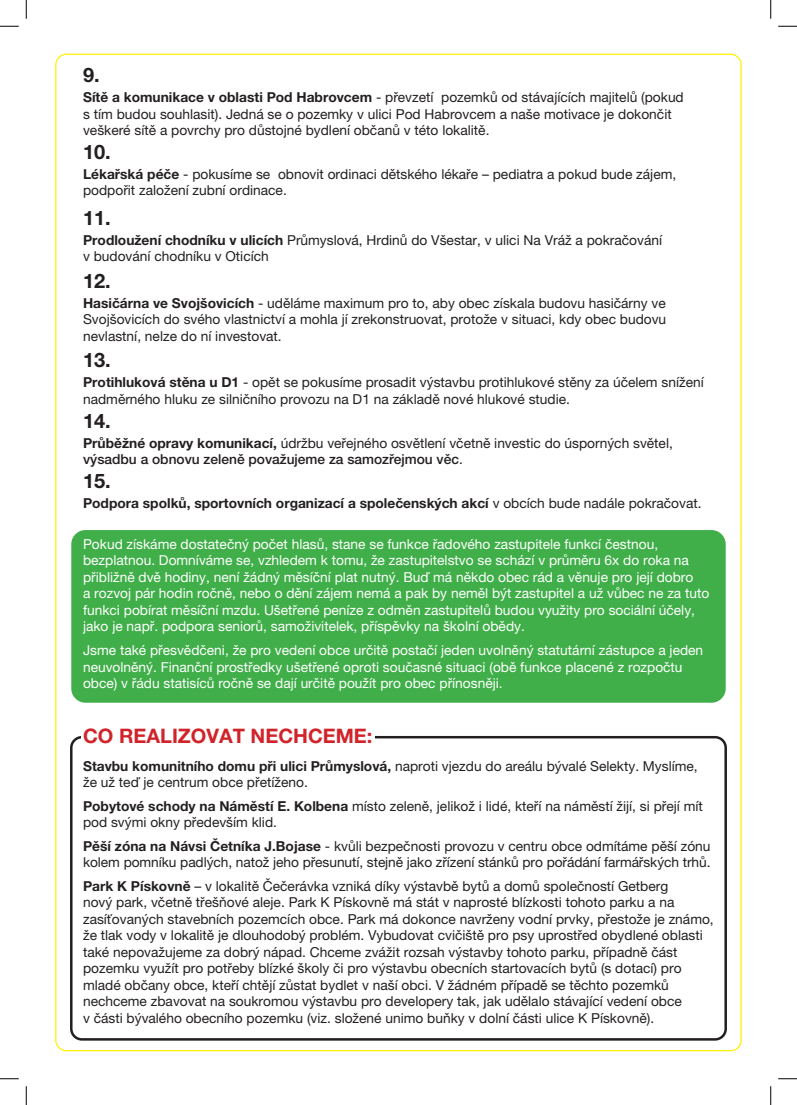
<style>
.page{position:relative;width:797px;height:1105px;background:#fff}
.page>*{position:absolute;margin:0;border:0;box-sizing:border-box;transform-origin:0 0}
.t1{font:700 20px "Helvetica Neue LT Pro";color:#d1232a}
.t2{font:700 20px "Helvetica Neue LT Pro";color:#231f20}
.t3{font:13.75px/16.5px "Helvetica Neue LT Pro";color:#231f20}
.t4{font:13.75px/16.5px "Helvetica Neue LT Pro";color:#fff}
.t5{font:700 13.75px "Helvetica Neue LT Pro";color:#231f20}
.s1{font-weight:700}
.s2{font-weight:500}
.s3{font-weight:400}
</style>
<div class="page">
<div style="left:71px;top:530px;width:654px;height:173px;background:#40ae49;border-radius:14px"></div>
<div style="left:70px;top:736px;width:657px;height:305px;border:2px solid #231f20;border-radius:11px"></div>
<div style="left:81px;top:721px;width:293px;height:31px;background:#fff"></div>
<svg style="left:0;top:25px;width:19px;height:2px"></svg>
<svg style="left:778px;top:25px;width:19px;height:2px"></svg>
<svg style="left:0;top:1078px;width:19px;height:1px"></svg>
<svg style="left:778px;top:1078px;width:19px;height:1px"></svg>
<svg style="left:25px;top:0;width:2px;height:19px"></svg>
<svg style="left:25px;top:1086px;width:2px;height:19px"></svg>
<svg style="left:770px;top:0;width:1px;height:19px"></svg>
<svg style="left:770px;top:1086px;width:1px;height:19px"></svg>
<p class="t2" style="left:83px;top:63px;width:18px">9.</p>
<p class="t3" style="left:83px;top:89px;width:602px"><span class="s1">Sítě a komunikace v oblasti Pod Habrovcem</span> - převzetí pozemků od stávajících majitelů (pokud s tím budou souhlasit). Jedná se o pozemky v ulici Pod Habrovcem a naše motivace je dokončit veškeré sítě a povrchy pro důstojné bydlení občanů v této lokalitě.</p>
<p class="t3" style="left:83px;top:166px;width:594px"><span class="s1">Lékařská péče</span> - pokusíme se obnovit ordinaci dětského lékaře – pediatra a pokud bude zájem, podpořit založení zubní ordinace.</p>
<p class="t3" style="left:83px;top:231px;width:580px"><span class="s1">Prodloužení chodníku v ulicích</span> Průmyslová, Hrdinů do Všestar, v ulici Na Vráž a pokračování v budování chodníku v Oticích</p>
<p class="t3" style="left:83px;top:295px;width:584px;text-align:justify"><span class="s1">Hasičárna ve Svojšovicích</span> - uděláme maximum pro to, aby obec získala budovu hasičárny ve Svojšovicích do svého vlastnictví a mohla jí zrekonstruovat, protože v situaci, kdy obec budovu nevlastní, nelze do ní investovat.</p>
<p class="t3" style="left:83px;top:374px;width:622px"><span class="s1">Protihluková stěna u D1</span> - opět se pokusíme prosadit výstavbu protihlukové stěny za účelem snížení nadměrného hluku ze silničního provozu na D1 na základě nové hlukové studie.</p>
<p class="t3" style="left:83px;top:434px;width:591px"><span class="s1">Průběžné opravy komunikací,</span> údržbu veřejného osvětlení včetně investic do úsporných světel, <span class="s2">výsadbu a obnovu zeleně považujeme za samozřejmou věc</span>.</p>
<p class="t5" style="left:83px;top:495px;width:620px">Podpora spolků, sportovních organizací a společenských akcí <span class="s3">v obcích bude nadále pokračovat.</span></p>
<p class="t4" style="left:83px;top:536px;width:627px">Pokud získáme dostatečný počet hlasů, stane se funkce řadového zastupitele funkcí čestnou, bezplatnou. Domníváme se, vzhledem k tomu, že zastupitelstvo se schází v průměru 6x do roka na přibližně dvě hodiny, není žádný měsíční plat nutný. Buď má někdo obec rád a věnuje pro její dobro<br>a rozvoj pár hodin ročně, nebo o dění zájem nemá a pak by neměl být zastupitel a už vůbec ne za tuto funkci pobírat měsíční mzdu. Ušetřené peníze z odměn zastupitelů budou využity pro sociální účely, jako je např. podpora seniorů, samoživitelek, příspěvky na školní obědy.</p>
<p class="t4" style="left:83px;top:642px;width:621px">Jsme také přesvědčeni, že pro vedení obce určitě postačí jeden uvolněný statutární zástupce a jeden neuvolněný. Finanční prostředky ušetřené oproti současné situaci (obě funkce placené z rozpočtu obce) v řádu statisíců ročně se dají určitě použít pro obec přínosněji.</p>
<p class="t2" style="left:83px;top:139px;width:29px">10.</p>
<p class="t2" style="left:83px;top:205px;width:29px">11.</p>
<p class="t2" style="left:83px;top:269px;width:29px">12.</p>
<p class="t2" style="left:83px;top:348px;width:29px">13.</p>
<p class="t2" style="left:83px;top:408px;width:29px">14.</p>
<p class="t2" style="left:83px;top:469px;width:29px">15.</p>
<p class="t1" style="left:83px;top:724px;width:291px">CO REALIZOVAT NECHCEME:</p>
<p class="t3" style="left:83px;top:757px;width:616px"><span class="s1">Stavbu komunitního domu při ulici Průmyslová,</span> naproti vjezdu do areálu bývalé Selekty. Myslíme, že už teď je centrum obce přetíženo.</p>
<p class="t3" style="left:83px;top:797px;width:621px"><span class="s1">Pobytové schody na Náměstí E. Kolbena</span> místo zeleně, jelikož i lidé, kteří na náměstí žijí, si přejí mít pod svými okny především klid.</p>
<p class="t3" style="left:83px;top:837px;width:629px"><span class="s1">Pěší zóna na Návsi Četníka J.Bojase</span> - kvůli bezpečnosti provozu v centru obce odmítáme pěší zónu kolem pomníku padlých, natož jeho přesunutí, stejně jako zřízení stánků pro pořádání farmářských trhů.</p>
<p class="t3" style="left:83px;top:877px;width:632px"><span class="s1">Park K Pískovně</span> – v lokalitě Čečerávka vzniká díky výstavbě bytů a domů společností Getberg<br>nový park, včetně třešňové aleje. Park K Pískovně má stát v naprosté blízkosti tohoto parku a na zasíťovaných stavebních pozemcích obce. Park má dokonce navrženy vodní prvky, přestože je známo, že tlak vody v lokalitě je dlouhodobý problém. Vybudovat cvičiště pro psy uprostřed obydlené oblasti také nepovažujeme za dobrý nápad. Chceme zvážit rozsah výstavby tohoto parku, případně část pozemku využít pro potřeby blízké školy či pro výstavbu obecních startovacích bytů (s dotací) pro mladé občany obce, kteří chtějí zůstat bydlet v naší obci. V žádném případě se těchto pozemků nechceme zbavovat na soukromou výstavbu pro developery tak, jak udělalo stávající vedení obce<br>v části bývalého obecního pozemku (viz. složené unimo buňky v dolní části ulice K Pískovně).</p>
</div>
